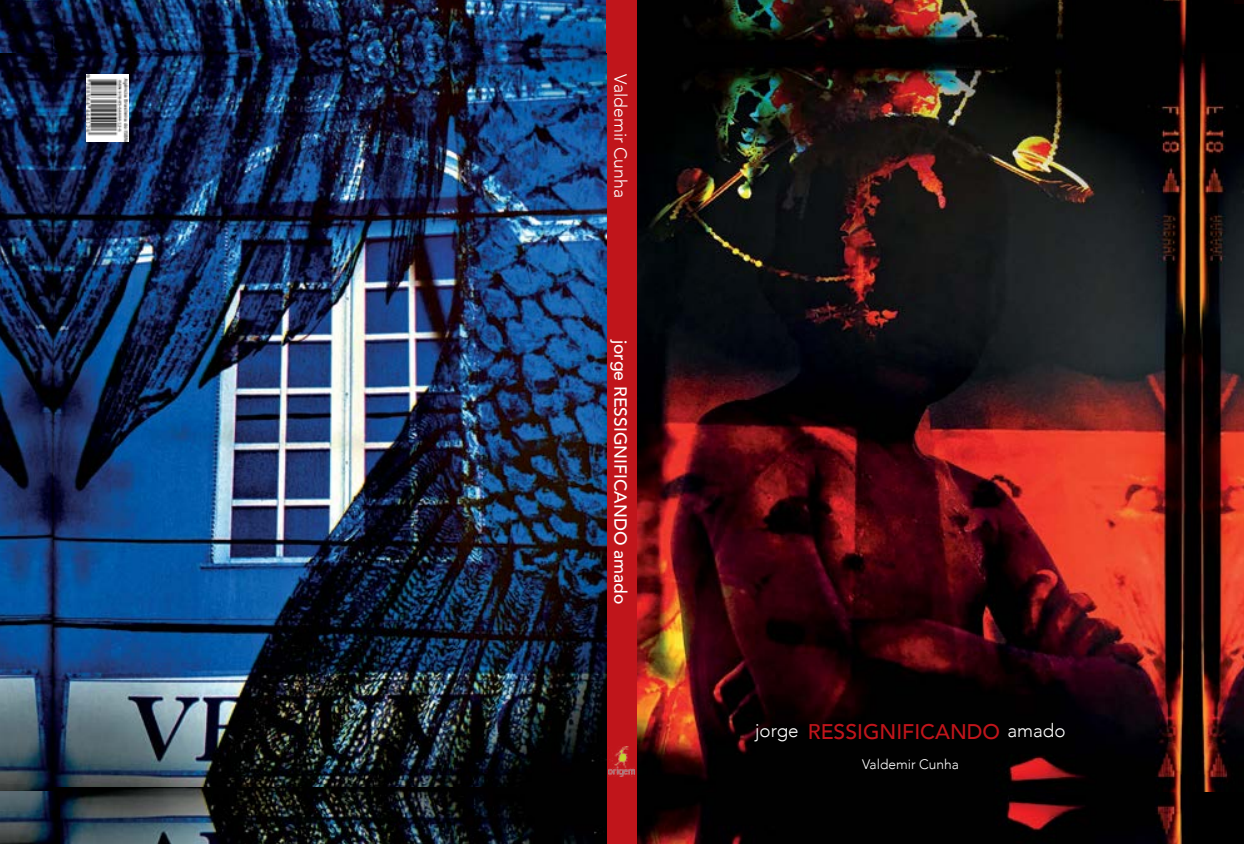
<style>
.page{position:relative;width:1244px;height:844px;background:#fff}
.page>*{position:absolute;margin:0;border:0;box-sizing:border-box;transform-origin:0 0}
.t1{font:500 21.12px "Avenir";color:#c0151b}
.t2{font:300 18.75px "Avenir";color:#fff}
.t3{font:500 17.5px "Avenir";color:#fff}
.t4{font:300 17.5px "Avenir";color:#fff}
.t5{font:300 13.75px "Avenir";color:#fff}
</style>
<div class="page">
<img style="left:0;top:0;width:53px;height:53px">
<div style="left:1191px;top:0;width:53px;height:843px;background:#000"></div>
<div style="left:591px;top:0;width:61px;height:843px;background:#c0151b"></div>
<img style="left:637px;top:54px;width:607px;height:737px">
<img style="left:637px;top:789px;width:554px;height:54px">
<img style="left:0;top:53px;width:53px;height:738px">
<img style="left:53px;top:0;width:552px;height:53px">
<img style="left:53px;top:53px;width:553px;height:738px">
<img style="left:54px;top:787px;width:552px;height:56px">
<img style="left:609px;top:746px;width:25px;height:30px">
<img style="left:87px;top:74px;width:42px;height:67px">
<img style="left:637px;top:0;width:554px;height:54px">
<img style="left:0;top:791px;width:60px;height:52px">
<p class="t4" style="left:631px;top:74px;width:125px;rotate:90deg">Valdemir Cunha</p>
<p class="t3" style="left:635px;top:339px;width:266px;rotate:90deg">jorge RESSIGNIFICANDO amado</p>
<p class="t2" style="left:755px;top:718px;width:45px">jorge</p>
<p class="t1" style="left:808px;top:713px;width:194px">RESSIGNIFICANDO</p>
<p class="t5" style="left:862px;top:756px;width:98px">Valdemir Cunha</p>
<p class="t2" style="left:1007px;top:719px;width:60px">amado</p>
</div>
